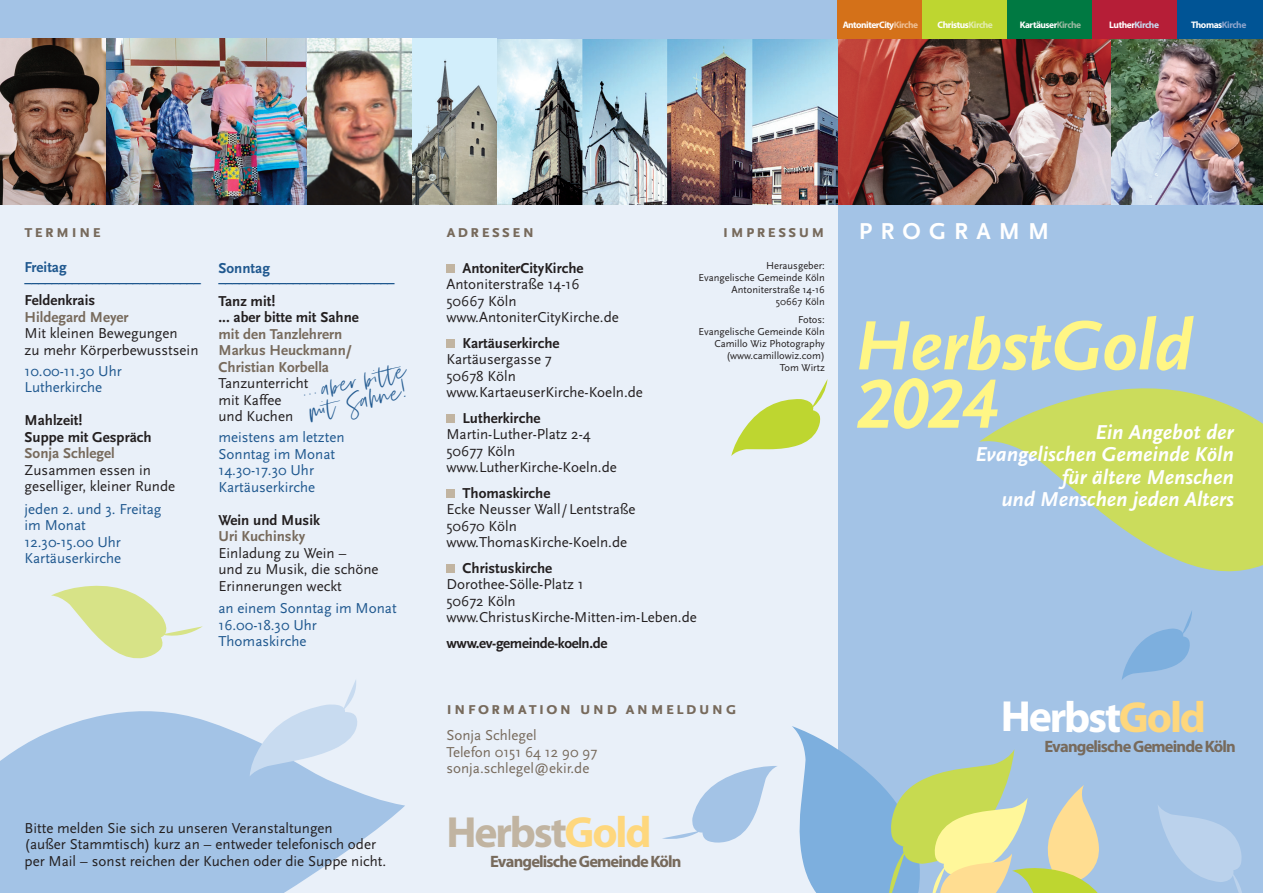
<style>
.page{position:relative;width:1263px;height:893px;background:#fff}
.page>*{position:absolute;margin:0;border:0;box-sizing:border-box;transform-origin:0 0}
.t1{font:italic 700 72.9px "Scala Sans";letter-spacing:-.015em;color:#fff685}
.t2{font:italic 700 72.9px "Scala Sans Figures";color:#fff685}
.t3{font:700 43.8px "Myriad Pro";letter-spacing:-.05em;color:#fff}
.t4{font:700 43.8px "Myriad Pro";letter-spacing:-.05em;color:#c1b4a1}
.t5{font:32.7px "Silver South Script Alt";color:#1f588f}
.t6{font:700 24px "Scala Sans";letter-spacing:.34em;color:#fff}
.t7{font:italic 700 21px/22.5px "Scala Sans";color:#fff;text-align:right}
.t8{font:700 18px "Scala Sans Caps";letter-spacing:.1em;color:#776a5c}
.t9{font:700 16.5px "Myriad Pro";letter-spacing:-.05em;color:#776a5c}
.t10{font:15px/16.5px "Scala Sans";color:#231f20}
.t11{font:15px/16.5px "Scala Sans";color:#1f588f}
.t12{font:700 15px/16.5px "Scala Sans";color:#231f20}
.t13{font:700 15px/16.5px "Scala Sans";color:#776a5c}
.t14{font:700 15px "Scala Sans";color:#1f588f}
.t15{font:15px/16.5px "Scala Sans";color:#776a5c}
.t16{font:700 15px "Scala Sans";letter-spacing:-.025em;color:#231f20}
.t17{font:10.5px/12px "Scala Sans";color:#231f20;text-align:right}
.t18{font:700 9.45px "Myriad Pro";letter-spacing:-.05em;color:#fff}
.s1{color:#eebe93}
.s2{color:#e3ecae}
.s3{color:#97b89f}
.s4{color:#c8dbf0}
.s5{color:#8ca4cc}
.s6{color:#fed77d}
</style>
<div class="page">
<div style="left:838px;top:204px;width:425px;height:689px;background:#a3c3e6"></div>
<div style="left:0;top:204px;width:838px;height:689px;background:#e9f0f9"></div>
<img style="left:838px;top:38px;width:273px;height:166px">
<img style="left:1111px;top:38px;width:152px;height:166px">
<img style="left:496px;top:38px;width:342px;height:166px">
<div style="left:0;top:0;width:838px;height:38px;background:#a3c3e6"></div>
<svg style="left:0;top:711px;width:405px;height:182px;fill:#a3c3e6"></svg>
<svg style="left:1122px;top:611px;width:70px;height:69px"></svg>
<svg style="left:979px;top:388px;width:284px;height:184px;fill:#cbdc5c"></svg>
<div style="left:446px;top:489px;width:9px;height:9px;background:#c1b4a1"></div>
<div style="left:446px;top:414px;width:9px;height:9px;background:#c1b4a1"></div>
<div style="left:446px;top:339px;width:9px;height:9px;background:#c1b4a1"></div>
<div style="left:446px;top:564px;width:9px;height:9px;background:#c1b4a1"></div>
<div style="left:446px;top:264px;width:9px;height:9px;background:#c1b4a1"></div>
<svg style="left:792px;top:726px;width:307px;height:167px"></svg>
<svg style="left:1158px;top:806px;width:84px;height:87px"></svg>
<div style="left:838px;top:0;width:85px;height:38px;background:#d47119"></div>
<div style="left:923px;top:0;width:85px;height:38px;background:#bed630"></div>
<div style="left:1008px;top:0;width:85px;height:38px;background:#007942"></div>
<div style="left:1093px;top:0;width:85px;height:38px;background:#b61e37"></div>
<div style="left:1178px;top:0;width:85px;height:38px;background:#005495"></div>
<svg style="left:250px;top:680px;width:108px;height:96px"></svg>
<img style="left:306px;top:38px;width:106px;height:166px">
<svg style="left:0;top:38px;width:106px;height:166px;background:#7e6052"></svg>
<img style="left:106px;top:38px;width:200px;height:166px">
<svg style="left:662px;top:766px;width:115px;height:77px"></svg>
<img style="left:412px;top:38px;width:84px;height:166px">
<svg style="left:51px;top:585px;width:152px;height:74px"></svg>
<svg style="left:731px;top:380px;width:96px;height:76px"></svg>
<p class="t18" style="left:843px;top:22px;width:77px">AntoniterCity<span class="s1">Kirche</span></p>
<p class="t18" style="left:938px;top:22px;width:57px">Christus<span class="s2">Kirche</span></p>
<p class="t18" style="left:1020px;top:22px;width:63px">Kartäuser<span class="s3">Kirche</span></p>
<p class="t18" style="left:1109px;top:22px;width:51px">Luther<span class="s4">Kirche</span></p>
<p class="t18" style="left:1191px;top:22px;width:57px">Thomas<span class="s5">Kirche</span></p>
<p class="t8" style="left:25px;top:220px;width:78px">termine</p>
<p class="t8" style="left:446px;top:220px;width:90px">adressen</p>
<h3 class="t6" style="left:859px;top:221px;width:192px">PROGRAMM</h3>
<p class="t12" style="left:462px;top:261px;width:123px">AntoniterCityKirche</p>
<p class="t10" style="left:446px;top:277px;width:174px">Antoniterstraße 14-16<br>50667 Köln www.AntoniterCityKirche.de</p>
<p class="t12" style="left:462px;top:336px;width:99px">Kartäuserkirche</p>
<p class="t10" style="left:446px;top:352px;width:198px">Kartäusergasse 7<br>50678 Köln www.KartaeuserKirche-Koeln.de</p>
<p class="t12" style="left:462px;top:411px;width:80px">Lutherkirche</p>
<p class="t10" style="left:446px;top:427px;width:172px">Martin-Luther-Platz 2-4<br>50677 Köln www.LutherKirche-Koeln.de</p>
<p class="t12" style="left:462px;top:486px;width:89px">Thomaskirche</p>
<p class="t10" style="left:446px;top:502px;width:191px">Ecke Neusser Wall/Lentstraße<br>50670 Köln www.ThomasKirche-Koeln.de</p>
<p class="t12" style="left:462px;top:561px;width:91px">Christuskirche</p>
<p class="t10" style="left:446px;top:577px;width:252px">Dorothee-Sölle-Platz 1<br>50672 Köln www.ChristusKirche-Mitten-im-Leben.de</p>
<p class="t8" style="left:723px;top:220px;width:103px">impressum</p>
<p class="t17" style="left:699px;top:260px;width:128px">Herausgeber:<br>Evangelische Gemeinde Köln<br>Antoniterstraße 14-16<br>50667 Köln</p>
<p class="t17" style="left:699px;top:314px;width:128px">Fotos:<br>Evangelische Gemeinde Köln<br>Camillo Wiz Photography (www.camillowiz.com)<br>Tom Wirtz</p>
<p class="t14" style="left:25px;top:261px;width:44px">Freitag</p>
<p class="t14" style="left:25px;top:272px;width:178px">__________________________</p>
<p class="t12" style="left:25px;top:293px;width:72px">Feldenkrais</p>
<p class="t13" style="left:25px;top:310px;width:106px">Hildegard Meyer</p>
<p class="t10" style="left:25px;top:326px;width:175px">Mit kleinen Bewegungen<br>zu mehr Körperbewusstsein</p>
<p class="t11" style="left:25px;top:364px;width:99px">10.00-11.30 Uhr<br>Lutherkirche</p>
<p class="t12" style="left:25px;top:413px;width:129px">Mahlzeit!<br>Suppe mit Gespräch</p>
<p class="t13" style="left:25px;top:446px;width:92px">Sonja Schlegel</p>
<p class="t10" style="left:25px;top:463px;width:152px">Zusammen essen in geselliger, kleiner Runde</p>
<p class="t11" style="left:25px;top:502px;width:138px">jeden 2. und 3. Freitag im Monat<br>12.30-15.00 Uhr<br>Kartäuserkirche</p>
<p class="t14" style="left:218px;top:262px;width:53px">Sonntag</p>
<p class="t14" style="left:218px;top:272px;width:178px">__________________________</p>
<p class="t12" style="left:218px;top:294px;width:142px">Tanz mit!<br>... aber bitte mit Sahne</p>
<p class="t13" style="left:218px;top:327px;width:135px">mit den Tanzlehrern<br>Markus Heuckmann/<br>Christian Korbella</p>
<p class="t10" style="left:218px;top:376px;width:91px">Tanzunterricht mit Kaffee und Kuchen</p>
<p class="t11" style="left:218px;top:430px;width:128px">meistens am letzten<br>Sonntag im Monat<br>14.30-17.30 Uhr<br>Kartäuserkirche</p>
<p class="t12" style="left:218px;top:513px;width:103px">Wein und Musik</p>
<p class="t13" style="left:218px;top:529px;width:88px">Uri Kuchinsky</p>
<p class="t10" style="left:218px;top:546px;width:162px">Einladung zu Wein –<br>und zu Musik, die schöne<br>Erinnerungen weckt</p>
<p class="t11" style="left:218px;top:601px;width:180px">an einem Sonntag im Monat<br>16.00-18.30 Uhr<br>Thomaskirche</p>
<h1 class="t1" style="left:855px;top:317px;width:339px">HerbstGold</h1>
<h1 class="t2" style="left:856px;top:374px;width:144px">2024</h1>
<h3 class="t5" style="left:298px;top:373px;width:108px;rotate:-12deg">... aber bitte</h3>
<h3 class="t5" style="left:306px;top:392px;width:100px;rotate:-12deg">mit Sahne!</h3>
<h3 class="t7" style="left:976px;top:422px;width:260px">Ein Angebot der<br>Evangelischen Gemeinde Köln für ältere Menschen<br>und Menschen jeden Alters</h3>
<p class="t16" style="left:446px;top:637px;width:162px">www.ev-gemeinde-koeln.de</p>
<p class="t10" style="left:25px;top:821px;width:363px">Bitte melden Sie sich zu unseren Veranstaltungen<br>(außer Stammtisch) kurz an – entweder telefonisch oder per Mail – sonst reichen der Kuchen oder die Suppe nicht.</p>
<p class="t8" style="left:446px;top:698px;width:292px">information und anmeldung</p>
<p class="t15" style="left:446px;top:728px;width:152px">Sonja Schlegel<br>Telefon 0151 64 12 90 97 sonja.schlegel@ekir.de</p>
<h2 class="t4" style="left:447px;top:815px;width:207px">Herbst<span class="s6">Gold</span></h2>
<p class="t9" style="left:490px;top:855px;width:193px">Evangelische GemeindeKöln</p>
<h2 class="t3" style="left:1001px;top:700px;width:207px">Herbst<span class="s6">Gold</span></h2>
<p class="t9" style="left:1044px;top:740px;width:193px">Evangelische Gemeinde Köln</p>
</div>
